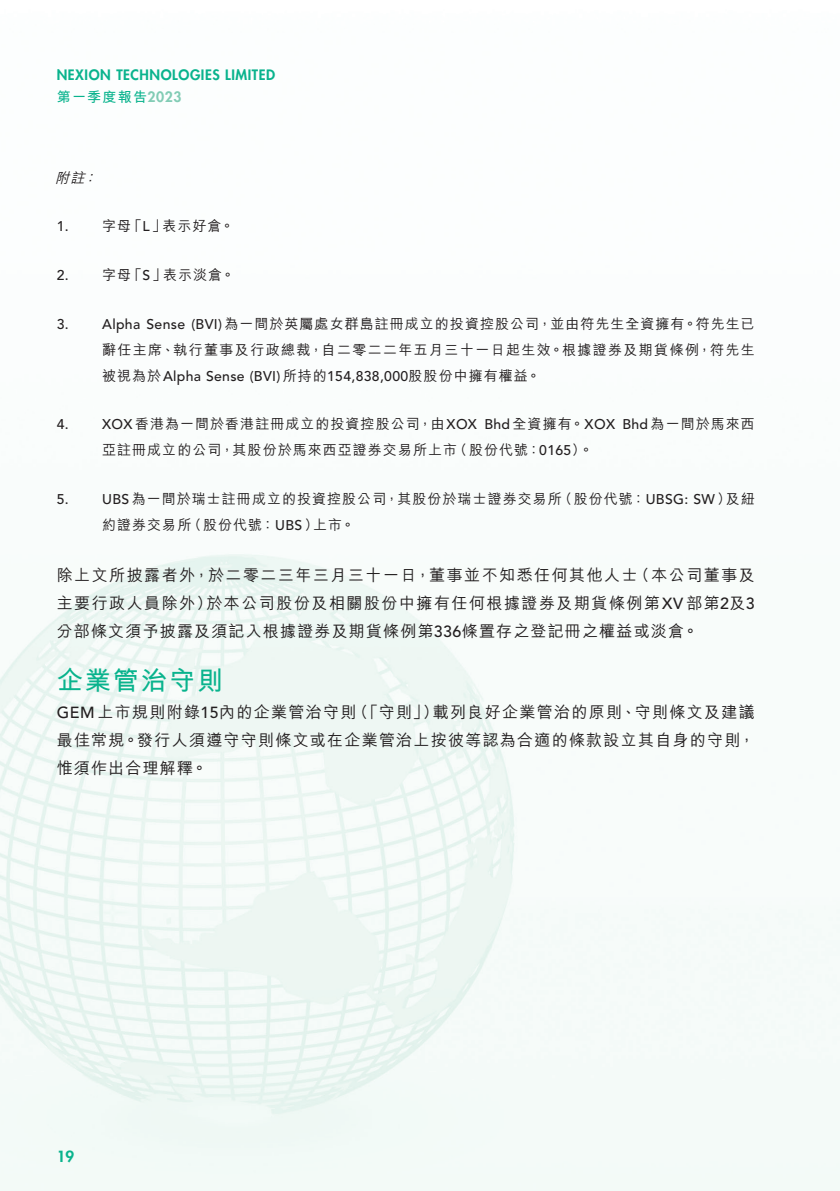
<style>
.page{position:relative;width:840px;height:1191px;background:#fff}
.page>*{position:absolute;margin:0;border:0;box-sizing:border-box;transform-origin:0 0}
.t1{font:700 26px "M Hei HK";letter-spacing:.08em;color:#09b38d}
.t2{font:500 16px/28px "M Hei HK";letter-spacing:.075em;color:#231f20;text-align:justify}
.t3{font:800 15px "Futura Std";color:#09b38d}
.t4{font:500 14px/26px "M Hei HK";letter-spacing:.075em;color:#231f20}
.t5{font:500 14px/26px "M Hei HK";letter-spacing:.095em;color:#231f20;text-align:right}
.t6{font:500 14px "Avenir LT Std";letter-spacing:.025em;color:#231f20}
.t7{font:800 14px "Futura Std";letter-spacing:.04em;color:#09b38d}
.t8{font:700 14px "M Hei HK";letter-spacing:.09em;color:#09b38d}
.t9{font:italic 500 14px "M Hei HK";color:#231f20}
.s1{font-family:"Futura Std";font-weight:800;color:#82ccb5}
.s2{font-family:"Avenir LT Std"}
.s3{font-family:"M Hei HK"}
</style>
<div class="page">
<img style="left:0;top:554px;width:839px;height:637px">
<p class="t7" style="left:57px;top:66px;width:220px">NEXION TECHNOLOGIES LIMITED</p>
<p class="t8" style="left:57px;top:86px;width:126px">第一季度報告<span class="s1">2023</span></p>
<p class="t9" style="left:55px;top:167px;width:48px">附註：</p>
<p class="t4" style="left:57px;top:212px;width:179px"><span class="s2">1.</span> 字母「<span class="s2">L</span>」表示好倉。</p>
<p class="t4" style="left:57px;top:261px;width:179px"><span class="s2">2.</span> 字母「<span class="s2">S</span>」表示淡倉。</p>
<p class="t5" style="left:57px;top:309px;width:699px"><span class="s2">3. Alpha Sense (BVI)</span>為一間於英屬處女群島註冊成立的投資控股公司，並由符先生全資擁有。符先生已辭任主席、執行董事及行政總裁，自二零二二年五月三十一日起生效。根據證券及期貨條例，符先生</p>
<p class="t6" style="left:102px;top:368px;width:439px"><span class="s3">被視為於</span>Alpha Sense (BVI) <span class="s3">所持的</span>154,838,000<span class="s3">股股份中擁有權益。</span></p>
<p class="t4" style="left:102px;top:410px;width:653px;text-indent:-45px"><span class="s2">4. XOX</span>香港為一間於香港註冊成立的投資控股公司，由<span class="s2">XOX Bhd</span>全資擁有。<span class="s2">XOX Bhd</span>為一間於馬來西亞註冊成立的公司，其股份於馬來西亞證券交易所上市（股份代號：<span class="s2">0165</span>）。</p>
<p class="t4" style="left:102px;top:485px;width:653px;text-indent:-45px"><span class="s2">5. UBS</span>為一間於瑞士註冊成立的投資控股公司，其股份於瑞士證券交易所（股份代號：<span class="s2">UBSG: SW</span>）及紐約證券交易所（股份代號：<span class="s2">UBS</span>）上市。</p>
<p class="t2" style="left:57px;top:559px;width:699px">除上文所披露者外，於二零二三年三月三十一日，董事並不知悉任何其他人士（本公司董事及主要行政人員除外）於本公司股份及相關股份中擁有任何根據證券及期貨條例第<span class="s2">XV</span>部第<span class="s2">2</span>及<span class="s2">3</span>分部條文須予披露及須記入根據證券及期貨條例第<span class="s2">336</span>條置存之登記冊之權益或淡倉。</p>
<h1 class="t1" style="left:57px;top:661px;width:168px">企業管治守則</h1>
<p class="t2" style="left:57px;top:696px;width:699px"><span class="s2">GEM</span>上市規則附錄<span class="s2">15</span>內的企業管治守則（「守則」）載列良好企業管治的原則、守則條文及建議最佳常規。發行人須遵守守則條文或在企業管治上按彼等認為合適的條款設立其自身的守則，惟須作出合理解釋。</p>
<p class="t3" style="left:57px;top:1146px;width:19px">19</p>
</div>
